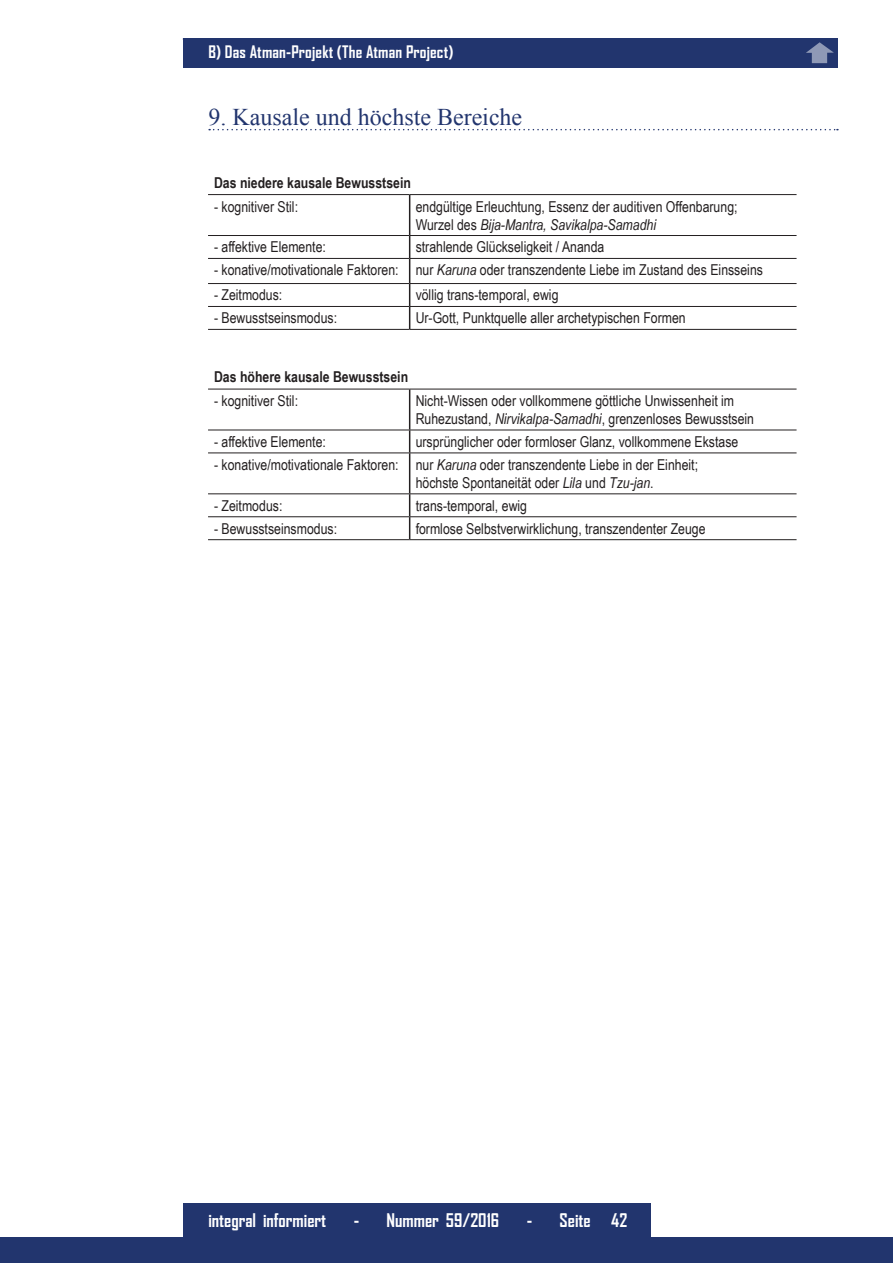
<style>
.page{position:relative;width:893px;height:1263px;background:#fff}
.page>*{position:absolute;margin:0;border:0;box-sizing:border-box;transform-origin:0 0}
.t1{font:24px "Times New Roman";color:#22356e}
.t2{font:700 18px "Agency FB";color:#fff}
.t3{font:700 16.5px "Agency FB";letter-spacing:.01em;color:#fff}
.t4{font:15px/18px "Arial Narrow";color:#231f20}
.t5{font:700 15px "Arial Narrow";color:#231f20}
.s1{font-style:italic}
</style>
<div class="page">
<div style="left:0;top:1238px;width:893px;height:25px;background:#22356e"></div>
<div style="left:183px;top:1203px;width:468px;height:34px;background:#22356e"></div>
<div style="left:183px;top:38px;width:655px;height:30px;background:#22356e"></div>
<svg style="left:209px;top:129px;width:629px;height:1px"></svg>
<hr style="left:409px;top:195px;width:1px;height:40px;background:#231f20">
<svg style="left:409px;top:236px;width:1px;height:93px"></svg>
<hr style="left:208px;top:194px;width:202px;height:1px;background:#231f20">
<hr style="left:410px;top:194px;width:387px;height:1px;background:#231f20">
<hr style="left:208px;top:235px;width:202px;height:1px;background:#231f20">
<hr style="left:410px;top:235px;width:387px;height:1px;background:#231f20">
<hr style="left:208px;top:258px;width:202px;height:1px;background:#231f20">
<hr style="left:410px;top:258px;width:387px;height:1px;background:#231f20">
<hr style="left:208px;top:283px;width:202px;height:1px;background:#231f20">
<hr style="left:410px;top:283px;width:387px;height:1px;background:#231f20">
<hr style="left:208px;top:306px;width:202px;height:1px;background:#231f20">
<hr style="left:410px;top:306px;width:387px;height:1px;background:#231f20">
<hr style="left:208px;top:329px;width:202px;height:1px;background:#231f20">
<hr style="left:410px;top:329px;width:387px;height:1px;background:#231f20">
<hr style="left:409px;top:389px;width:1px;height:41px;background:#231f20">
<svg style="left:409px;top:431px;width:1px;height:21px"></svg>
<hr style="left:409px;top:453px;width:1px;height:40px;background:#231f20">
<svg style="left:409px;top:494px;width:1px;height:45px"></svg>
<hr style="left:208px;top:389px;width:202px;height:1px;background:#231f20">
<hr style="left:410px;top:389px;width:387px;height:1px;background:#231f20">
<hr style="left:208px;top:430px;width:202px;height:1px;background:#231f20">
<hr style="left:410px;top:430px;width:387px;height:1px;background:#231f20">
<hr style="left:208px;top:452px;width:202px;height:1px;background:#231f20">
<hr style="left:410px;top:452px;width:387px;height:1px;background:#231f20">
<hr style="left:208px;top:493px;width:202px;height:1px;background:#231f20">
<hr style="left:410px;top:493px;width:387px;height:1px;background:#231f20">
<hr style="left:208px;top:516px;width:202px;height:1px;background:#231f20">
<hr style="left:410px;top:516px;width:387px;height:1px;background:#231f20">
<hr style="left:208px;top:539px;width:202px;height:1px;background:#231f20">
<hr style="left:410px;top:539px;width:387px;height:1px;background:#231f20">
<svg style="left:806px;top:42px;width:28px;height:21px"></svg>
<p class="t3" style="left:208px;top:42px;width:247px">B) Das Atman-Projekt (The Atman Project)</p>
<h1 class="t1" style="left:208px;top:100px;width:315px">9. Kausale und höchste Bereiche</h1>
<p class="t5" style="left:214px;top:171px;width:198px">Das niedere kausale Bewusstsein</p>
<p class="t4" style="left:214px;top:197px;width:86px">- kognitiver Stil:</p>
<p class="t4" style="left:416px;top:197px;width:323px">endgültige Erleuchtung, Essenz der auditiven Offenbarung;<br>Wurzel des <span class="s1">Bija-Mantra, Savikalpa-Samadhi</span></p>
<p class="t4" style="left:214px;top:238px;width:113px">- affektive Elemente:</p>
<p class="t4" style="left:416px;top:238px;width:190px">strahlende Glückseligkeit / Ananda</p>
<p class="t4" style="left:214px;top:260px;width:550px">- konative/motivationale Faktoren: nur <span class="s1">Karuna</span> oder transzendente Liebe im Zustand des Einsseins</p>
<p class="t4" style="left:214px;top:286px;width:70px">- Zeitmodus:</p>
<p class="t4" style="left:416px;top:286px;width:144px">völlig trans-temporal, ewig</p>
<p class="t4" style="left:214px;top:309px;width:125px">- Bewusstseinsmodus:</p>
<p class="t4" style="left:416px;top:309px;width:272px">Ur-Gott, Punktquelle aller archetypischen Formen</p>
<p class="t5" style="left:214px;top:365px;width:196px">Das höhere kausale Bewusstsein</p>
<p class="t4" style="left:214px;top:391px;width:86px">- kognitiver Stil:</p>
<p class="t4" style="left:416px;top:391px;width:340px">Nicht-Wissen oder vollkommene göttliche Unwissenheit im<br>Ruhezustand, <span class="s1">Nirvikalpa-Samadhi</span>, grenzenloses Bewusstsein</p>
<p class="t4" style="left:214px;top:432px;width:113px">- affektive Elemente:</p>
<p class="t4" style="left:416px;top:432px;width:324px">ursprünglicher oder formloser Glanz, vollkommene Ekstase</p>
<p class="t4" style="left:416px;top:455px;width:284px;text-indent:-202px">- konative/motivationale Faktoren: nur <span class="s1">Karuna</span> oder transzendente Liebe in der Einheit; höchste Spontaneität oder <span class="s1">Lila</span> und <span class="s1">Tzu-jan</span>.</p>
<p class="t4" style="left:214px;top:496px;width:70px">- Zeitmodus:</p>
<p class="t4" style="left:416px;top:496px;width:113px">trans-temporal, ewig</p>
<p class="t4" style="left:214px;top:519px;width:125px">- Bewusstseinsmodus:</p>
<p class="t4" style="left:416px;top:519px;width:291px">formlose Selbstverwirklichung, transzendenter Zeuge</p>
<p class="t2" style="left:208px;top:1208px;width:119px">integral informiert</p>
<p class="t2" style="left:354px;top:1208px;width:147px">- Nummer 59/2016</p>
<p class="t2" style="left:527px;top:1208px;width:102px">- Seite 42</p>
</div>
